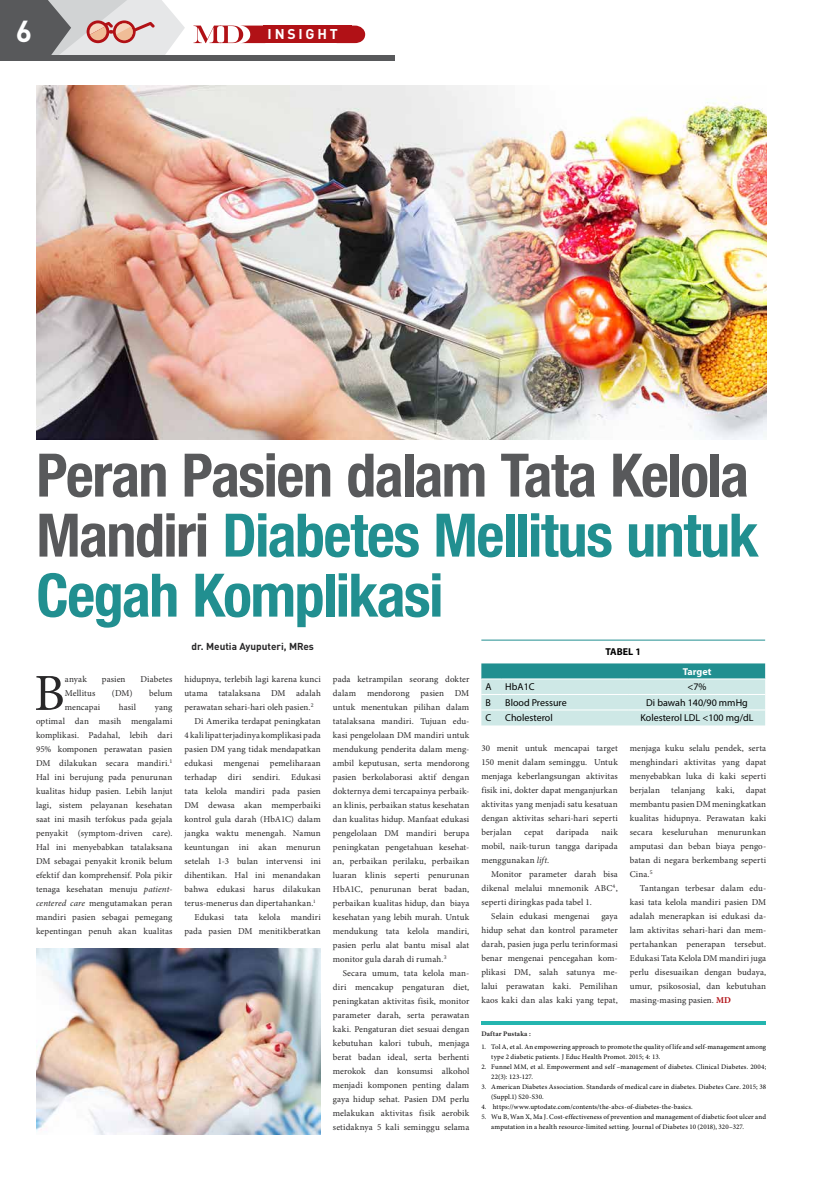
<style>
.page{position:relative;width:823px;height:1191px;background:#fff}
.page>*{position:absolute;margin:0;border:0;box-sizing:border-box;transform-origin:0 0}
.t1{font:700 condensed 60px/60px "Helvetica Neue LT Std";letter-spacing:-.025em;color:#218f90}
.t2{font:52.1px "Minion Pro";color:#292829}
.t3{font:700 30px "DIN Pro";color:#fff}
.t4{font:700 14px "DIN Pro";letter-spacing:.2em;color:#fff}
.t5{font:10px "Myriad Pro";color:#000}
.t6{font:700 10px "DIN Pro";color:#292829}
.t7{font:700 10px "Myriad Pro";color:#fff}
.t8{font:700 10px "Myriad Pro";color:#000}
.t9{font:9px/14px "Minion Pro";letter-spacing:.01em;color:#292829;text-align:justify}
.t10{font:7px/10px "Minion Pro";letter-spacing:.015em;color:#000}
.t11{font:700 7px "Minion Pro";letter-spacing:.025em;color:#292829}
.s1{color:#58595b}
.s2{font-style:italic}
.s3{font-weight:700;color:#b11116}
</style>
<div class="page">
<div style="left:0;top:55px;width:394px;height:5px;background:#58595b"></div>
<div style="left:264px;top:26px;width:88px;height:17px;background:#b11116"></div>
<svg style="left:193px;top:26px;width:71px;height:17px"></svg>
<svg style="left:352px;top:26px;width:13px;height:17px"></svg>
<svg style="left:0;top:0;width:185px;height:55px;background:#b3abab"></svg>
<img style="left:36px;top:85px;width:729px;height:354px">
<img style="left:36px;top:948px;width:285px;height:186px">
<hr style="left:481px;top:1021px;width:284px;height:3px;background:#24b5af">
<svg style="left:481px;top:663px;width:283px;height:62px;background:#a6d3d2"></svg>
<hr style="left:501px;top:709px;width:127px;height:1px;background:#fff">
<hr style="left:628px;top:709px;width:136px;height:1px;background:#fff">
<hr style="left:481px;top:639px;width:283px;height:1px;background:#218f90">
<h3 class="t3" style="left:16px;top:6px;width:18px">6</h3>
<h3 class="t4" style="left:267px;top:23px;width:72px">INSIGHT</h3>
<h1 class="t1" style="left:36px;top:444px;width:723px"><span class="s1">Peran Pasien dalam Tata Kelola<br>Mandiri</span> Diabetes Mellitus untuk<br>Cegah Komplikasi</h1>
<h2 class="t2" style="left:34px;top:658px;width:32px">B</h2>
<p class="t9" style="left:65px;top:672px;width:24px">anyak</p>
<p class="t9" style="left:102px;top:672px;width:25px">pasien</p>
<p class="t9" style="left:140px;top:672px;width:33px">Diabetes</p>
<p class="t9" style="left:65px;top:686px;width:32px">Mellitus</p>
<p class="t9" style="left:112px;top:686px;width:22px">(DM)</p>
<p class="t9" style="left:149px;top:686px;width:25px">belum</p>
<p class="t9" style="left:65px;top:700px;width:37px">mencapai</p>
<p class="t9" style="left:119px;top:700px;width:19px">hasil</p>
<p class="t9" style="left:36px;top:700px;width:138px;text-indent:119px">yang optimal dan masih mengalami komplikasi. Padahal, lebih dari 95% komponen perawatan pasien DM dilakukan secara mandiri.<sup>1<br></sup>Hal ini berujung pada penurunan kualitas hidup pasien. Lebih lanjut lagi, sistem pelayanan kesehatan saat ini masih terfokus pada gejala penyakit (symptom-driven care).<br>Hal ini menyebabkan tatalaksana DM sebagai penyakit kronik belum efektif dan komprehensif. Pola pikir tenaga kesehatan menuju <span class="s2">patient&shy;centered care</span> mengutamakan peran mandiri pasien sebagai pemegang kepentingan penuh akan kualitas</p>
<p class="t6" style="left:191px;top:637px;width:124px">dr. Meutia Ayuputeri, MRes</p>
<p class="t9" style="left:184px;top:672px;width:138px">hidupnya, terlebih lagi karena kunci</p>
<p class="t9" style="left:184px;top:686px;width:138px">utama tatalaksana DM adalah</p>
<p class="t9" style="left:184px;top:700px;width:131px">perawatan sehari-hari oleh pasien.<sup>2</sup></p>
<p class="t9" style="left:194px;top:714px;width:128px">Di Amerika terdapat peningkatan</p>
<p class="t9" style="left:184px;top:728px;width:138px">4 kali lipat terjadinya komplikasi pada</p>
<p class="t9" style="left:184px;top:742px;width:138px">pasien DM yang tidak mendapatkan</p>
<p class="t9" style="left:184px;top:756px;width:138px">edukasi mengenai pemeliharaan</p>
<p class="t9" style="left:184px;top:770px;width:138px">terhadap diri sendiri. Edukasi</p>
<p class="t9" style="left:184px;top:784px;width:138px">tata kelola mandiri pada pasien</p>
<p class="t9" style="left:184px;top:798px;width:138px">DM dewasa akan memperbaiki</p>
<p class="t9" style="left:184px;top:812px;width:138px">kontrol gula darah (HbA1C) dalam</p>
<p class="t9" style="left:184px;top:826px;width:138px">jangka waktu menengah. Namun</p>
<p class="t9" style="left:184px;top:840px;width:138px">keuntungan ini akan menurun</p>
<p class="t9" style="left:184px;top:854px;width:138px">setelah 1-3 bulan intervensi ini</p>
<p class="t9" style="left:184px;top:868px;width:138px">dihentikan. Hal ini menandakan</p>
<p class="t9" style="left:184px;top:882px;width:138px">bahwa edukasi harus dilakukan</p>
<p class="t9" style="left:184px;top:896px;width:133px">terus-menerus dan dipertahankan.<sup>1</sup></p>
<p class="t9" style="left:194px;top:910px;width:128px">Edukasi tata kelola mandiri</p>
<p class="t9" style="left:184px;top:924px;width:138px">pada pasien DM menitikberatkan</p>
<p class="t9" style="left:333px;top:672px;width:138px">pada ketrampilan seorang dokter dalam mendorong pasien DM untuk menentukan pilihan dalam tatalaksana mandiri. Tujuan edu&shy;kasi pengelolaan DM mandiri untuk mendukung penderita dalam meng&shy;ambil keputusan, serta mendorong pasien berkolaborasi aktif dengan dokternya demi tercapainya perbaik&shy;an klinis, perbaikan status kesehatan dan kualitas hidup. Manfaat edukasi pengelolaan DM mandiri berupa peningkatan pengetahuan kesehat&shy;an, perbaikan perilaku, perbaikan luaran klinis seperti penurunan HbA1C, penurunan berat badan, perbaikan kualitas hidup, dan biaya kesehatan yang lebih murah. Untuk mendukung tata kelola mandiri, pasien perlu alat bantu misal alat monitor gula darah di rumah.<sup>3</sup></p>
<p class="t9" style="left:333px;top:966px;width:138px;text-indent:10px">Secara umum, tata kelola man&shy;diri mencakup pengaturan diet, peningkatan aktivitas fisik, monitor parameter darah, serta perawatan kaki. Pengaturan diet sesuai dengan kebutuhan kalori tubuh, menjaga berat badan ideal, serta berhenti merokok dan konsumsi alkohol menjadi komponen penting dalam gaya hidup sehat. Pasien DM perlu melakukan aktivitas fisik aerobik setidaknya 5 kali seminggu selama</p>
<p class="t8" style="left:605px;top:645px;width:37px">TABEL 1</p>
<p class="t7" style="left:682px;top:665px;width:30px">Target</p>
<p class="t5" style="left:485px;top:681px;width:8px">A</p>
<p class="t5" style="left:505px;top:681px;width:31px">HbA1C</p>
<p class="t5" style="left:687px;top:681px;width:21px">&lt;7%</p>
<p class="t5" style="left:485px;top:696px;width:7px">B</p>
<p class="t5" style="left:505px;top:696px;width:63px">Blood Pressure</p>
<p class="t5" style="left:646px;top:696px;width:103px">Di bawah 140/90 mmHg</p>
<p class="t5" style="left:485px;top:712px;width:7px">C</p>
<p class="t5" style="left:505px;top:712px;width:49px">Cholesterol</p>
<p class="t5" style="left:640px;top:712px;width:115px">Kolesterol LDL &lt;100 mg/dL</p>
<p class="t9" style="left:481px;top:741px;width:138px">30 menit untuk mencapai target 150 menit dalam seminggu. Untuk menjaga keberlangsungan aktivitas fisik ini, dokter dapat menganjurkan aktivitas yang menjadi satu kesatuan dengan aktivitas sehari-hari seperti berjalan</p>
<p class="t9" style="left:481px;top:825px;width:138px;text-indent:120px">naik mobil, naik-turun tangga daripada menggunakan <span class="s2">lift</span>.</p>
<p class="t9" style="left:491px;top:867px;width:128px">Monitor parameter darah bisa</p>
<p class="t9" style="left:481px;top:881px;width:138px">dikenal melalui mnemonik ABC<sup>4</sup>,</p>
<p class="t9" style="left:481px;top:895px;width:112px">seperti diringkas pada tabel 1.</p>
<p class="t9" style="left:491px;top:909px;width:100px">Selain edukasi mengenai</p>
<p class="t9" style="left:524px;top:825px;width:21px">cepat</p>
<p class="t9" style="left:555px;top:825px;width:34px">daripada</p>
<p class="t9" style="left:481px;top:909px;width:138px;text-indent:120px">gaya hidup sehat dan kontrol parameter darah, pasien juga perlu terinformasi benar mengenai pencegahan kom&shy;plikasi DM, salah satunya me&shy;lalui perawatan kaki. Pemilihan kaos kaki dan alas kaki yang tepat,</p>
<p class="t11" style="left:481px;top:1028px;width:51px">Daftar Pustaka :</p>
<p class="t9" style="left:629px;top:741px;width:138px">menjaga kuku selalu pendek, serta menghindari aktivitas yang dapat menyebabkan luka di kaki seperti berjalan telanjang kaki, dapat membantu pasien DM meningkatkan kualitas hidupnya. Perawatan kaki secara keseluruhan menurunkan amputasi dan beban biaya pengo&shy;batan di negara berkembang seperti Cina.<sup>5</sup></p>
<p class="t9" style="left:629px;top:881px;width:138px;text-indent:10px">Tantangan terbesar dalam edu&shy;kasi tata kelola mandiri pasien DM adalah menerapkan isi edukasi da&shy;lam aktivitas sehari-hari dan mem&shy;pertahankan penerapan tersebut.<br>Edukasi Tata Kelola DM mandiri juga perlu disesuaikan dengan budaya, umur, psikososial, dan kebutuhan masing-masing pasien. <span class="s3">MD</span></p>
<p class="t10" style="left:491px;top:1042px;width:276px;text-indent:-10px">1. Tol A, et al. An empowering approach to promote the quality of life and self-management among type 2 diabetic patients. J Educ Health Promot. 2015; 4: 13.</p>
<p class="t10" style="left:491px;top:1062px;width:276px;text-indent:-10px">2. Funnel MM, et al. Empowerment and self –management of diabetes. Clinical Diabetes. 2004;<br>22(3): 123-127.</p>
<p class="t10" style="left:491px;top:1082px;width:276px;text-indent:-10px">3. American Diabetes Association. Standards of medical care in diabetes. Diabetes Care. 2015; 38 (Suppl.1) S20-S30.</p>
<p class="t10" style="left:481px;top:1102px;width:213px">4. https://www.uptodate.com/contents/the-abcs-of-diabetes-the-basics.</p>
<p class="t10" style="left:491px;top:1112px;width:276px;text-indent:-10px">5. Wu B, Wan X, Ma J. Cost-effectiveness of prevention and management of diabetic foot ulcer and amputation in a health resource-limited setting. Journal of Diabetes 10 (2018), 320–327.</p>
</div>
